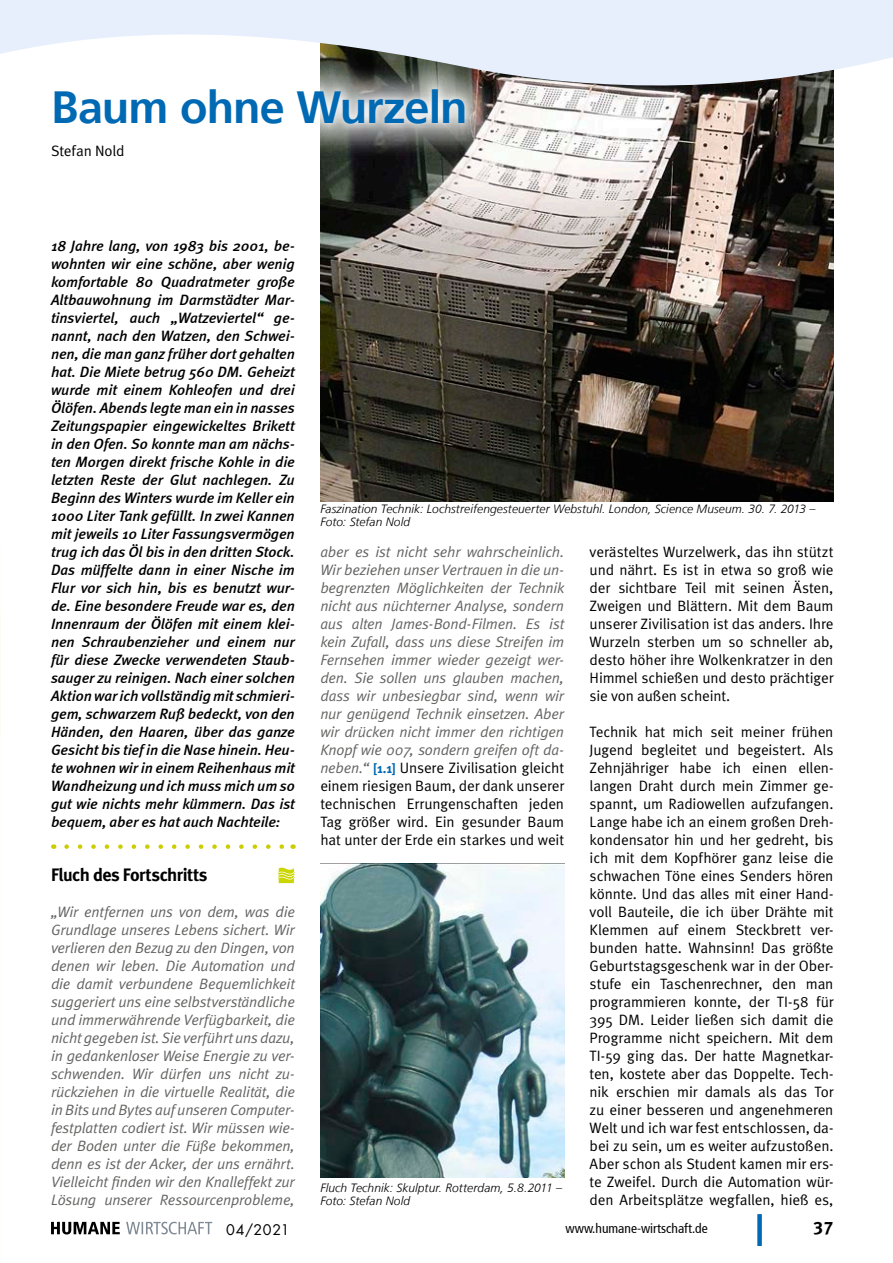
<style>
.page{position:relative;width:893px;height:1263px;background:#fff}
.page>*{position:absolute;margin:0;border:0;box-sizing:border-box;transform-origin:0 0}
.Headline_1{font:700 45px "Frutiger 65";letter-spacing:-.02em;color:#0069b3}
.Zwischenüberschrift{font:700 18px "Meta";letter-spacing:-.03em;color:#000}
.t1{font:18px "Meta Bold LF";color:#000}
.Fließtext_Meta_Norma{font:15px/18px "Meta Normal";letter-spacing:-.01em;color:#000;text-align:justify}
.Fließtext_Meta_Norma-2{font:italic 15px/18px "Meta Normal";letter-spacing:-.01em;color:#636362;text-align:justify}
.Einleitungstext{font:italic 500 15px/18px "Meta";letter-spacing:-.005em;color:#000;text-align:justify}
.Autor{font:15px "Meta Normal";letter-spacing:-.01em;color:#000}
.t2{font:14.25px "Futura";letter-spacing:.045em;color:#000}
.t3{font:condensed 13.5px "Frutiger 57";color:#000}
.t4{font:italic 300 12px/13.5px "Frutiger LT";letter-spacing:.005em;color:#000}
.s1{font-family:"Meta";font-weight:700;font-style:normal;font-size:13.5px;color:#0069b3}
.s2{font-style:normal;color:#000}
</style>
<div class="page">
<div style="left:757px;top:1214px;width:5px;height:32px;background:#0069b3"></div>
<svg style="left:51px;top:1222px;width:69px;height:12px"></svg>
<svg style="left:126px;top:1222px;width:86px;height:12px"></svg>
<img style="left:320px;top:94px;width:513px;height:407px">
<svg style="left:67px;top:844px;width:217px;height:5px"></svg>
<svg style="left:278px;top:868px;width:17px;height:15px"></svg>
<div style="left:17px;top:55px;width:483px;height:137px;background:#fff;opacity:.56"></div>
<svg style="left:41px;top:94px;width:435px;height:74px"></svg>
<img style="left:320px;top:863px;width:244px;height:315px">
<svg style="left:0;top:0;width:893px;height:94px;fill:#e6effb"></svg>
<p class="Headline_1" style="left:51px;top:81px;width:418px">Baum ohne Wurzeln</p>
<p class="Autor" style="left:51px;top:142px;width:75px">Stefan Nold</p>
<p class="Einleitungstext" style="left:51px;top:237px;width:245px">18 Jahre lang, von 1983 bis 2001, be&shy;wohnten wir eine schöne, aber wenig komfortable 80 Quadratmeter große Altbauwohnung im Darmstädter Mar&shy;tinsviertel, auch „Watzeviertel“ ge&shy;nannt, nach den Watzen, den Schwei&shy;nen, die man ganz früher dort gehalten hat. Die Miete betrug 560 DM. Geheizt wurde mit einem Kohleofen und drei Ölöfen. Abends legte man ein in nasses Zeitungspapier eingewickeltes Brikett in den Ofen. So konnte man am nächs&shy;ten Morgen direkt frische Kohle in die letzten Reste der Glut nachlegen. Zu Beginn des Winters wurde im Keller ein 1000 Liter Tank gefüllt. In zwei Kannen mit jeweils 10 Liter Fassungsvermögen trug ich das Öl bis in den dritten Stock.<br>Das müffelte dann in einer Nische im Flur vor sich hin, bis es benutzt wur&shy;de. Eine besondere Freude war es, den Innenraum der Ölöfen mit einem klei&shy;nen Schraubenzieher und einem nur für diese Zwecke verwendeten Staub&shy;sauger zu reinigen. Nach einer solchen Aktion war ich vollständig mit schmieri&shy;gem, schwarzem Ruß bedeckt, von den Händen, den Haaren, über das ganze Gesicht bis tief in die Nase hinein. Heu&shy;te wohnen wir in einem Reihenhaus mit Wandheizung und ich muss mich um so gut wie nichts mehr kümmern. Das ist bequem, aber es hat auch Nachteile:</p>
<p class="Zwischenüberschrift" style="left:51px;top:864px;width:158px">Fluch des Fortschritts</p>
<p class="Fließtext_Meta_Norma-2" style="left:51px;top:903px;width:245px">„Wir entfernen uns von dem, was die Grundlage unseres Lebens sichert. Wir verlieren den Bezug zu den Dingen, von denen wir leben. Die Automation und die damit verbundene Bequemlichkeit suggeriert uns eine selbstverständliche und immerwährende Verfügbarkeit, die nicht gegeben ist. Sie verführt uns dazu, in gedankenloser Weise Energie zu ver&shy;schwenden. Wir dürfen uns nicht zu&shy;rückziehen in die virtuelle Realität, die in Bits und Bytes auf unseren Computer&shy;festplatten codiert ist. Wir müssen wie&shy;der Boden unter die Füße bekommen, denn es ist der Acker, der uns ernährt.<br>Vielleicht finden wir den Knalleffekt zur Lösung unserer Ressourcenprobleme,</p>
<p class="t4" style="left:320px;top:502px;width:497px">Faszination Technik: Lochstreifengesteuerter Webstuhl. London, Science Museum. 30. 7. 2013 –<br>Foto: Stefan Nold</p>
<p class="Fließtext_Meta_Norma-2" style="left:320px;top:543px;width:245px">aber es ist nicht sehr wahrscheinlich.<br>Wir beziehen unser Vertrauen in die un&shy;begrenzten Möglichkeiten der Technik nicht aus nüchterner Analyse, sondern aus alten James-Bond-Filmen. Es ist kein Zufall, dass uns diese Streifen im Fernsehen immer wieder gezeigt wer&shy;den. Sie sollen uns glauben machen, dass wir unbesiegbar sind, wenn wir nur genügend Technik einsetzen. Aber wir drücken nicht immer den richtigen Knopf wie 007, sondern greifen oft da&shy;neben.“ <span class="s1">[1.1]</span> <span class="s2">Unsere Zivilisation gleicht einem riesigen Baum, der dank unserer technischen Errungenschaften jeden Tag größer wird. Ein gesunder Baum hat unter der Erde ein starkes und weit</span></p>
<p class="t4" style="left:320px;top:1181px;width:243px">Fluch Technik: Skulptur. Rotterdam, 5.8.2011 –<br>Foto: Stefan Nold</p>
<p class="Fließtext_Meta_Norma" style="left:590px;top:543px;width:245px">verästeltes Wurzelwerk, das ihn stützt und nährt. Es ist in etwa so groß wie der sichtbare Teil mit seinen Ästen, Zweigen und Blättern. Mit dem Baum unserer Zivilisation ist das anders. Ihre Wurzeln sterben um so schneller ab, desto höher ihre Wolkenkratzer in den Himmel schießen und desto prächtiger sie von außen scheint.</p>
<p class="Fließtext_Meta_Norma" style="left:590px;top:723px;width:245px">Technik hat mich seit meiner frühen Jugend begleitet und begeistert. Als Zehnjähriger habe ich einen ellen&shy;langen Draht durch mein Zimmer ge&shy;spannt, um Radiowellen aufzufangen.<br>Lange habe ich an einem großen Dreh&shy;kondensator hin und her gedreht, bis ich mit dem Kopfhörer ganz leise die schwachen Töne eines Senders hören könnte. Und das alles mit einer Hand&shy;voll Bauteile, die ich über Drähte mit Klemmen auf einem Steckbrett ver&shy;bunden hatte. Wahnsinn! Das größte Geburtstagsgeschenk war in der Ober&shy;stufe ein Taschenrechner, den man programmieren konnte, der TI-58 für 395 DM. Leider ließen sich damit die Programme nicht speichern. Mit dem TI-59 ging das. Der hatte Magnetkar&shy;ten, kostete aber das Doppelte. Tech&shy;nik erschien mir damals als das Tor zu einer besseren und angenehmeren Welt und ich war fest entschlossen, da&shy;bei zu sein, um es weiter aufzustoßen.<br>Aber schon als Student kamen mir ers&shy;te Zweifel. Durch die Automation wür&shy;den Arbeitsplätze wegfallen, hieß es,</p>
<p class="t2" style="left:226px;top:1220px;width:65px">04/2021</p>
<p class="t3" style="left:566px;top:1220px;width:144px">www.humane-wirtschaft.de</p>
<p class="t1" style="left:813px;top:1217px;width:22px">37</p>
</div>
